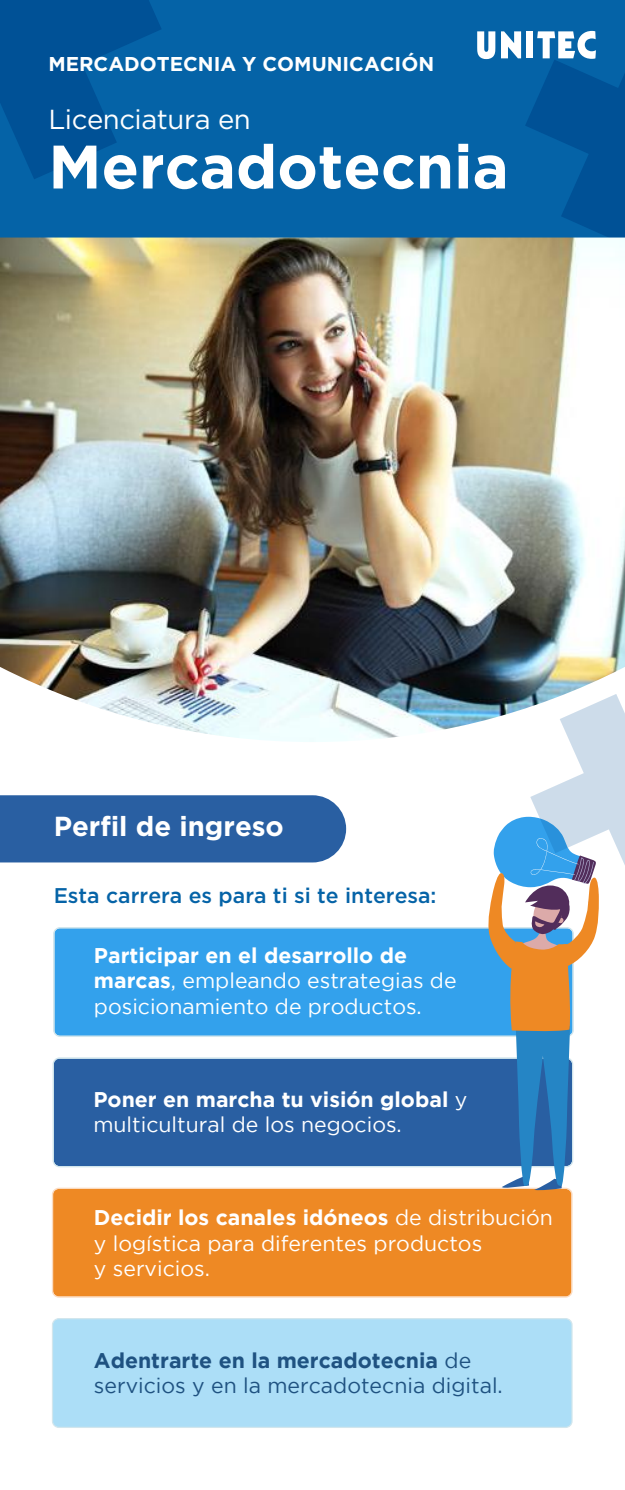
<style>
.page{position:relative;width:625px;height:1490px;background:#fff}
.page>*{position:absolute;margin:0;border:0;box-sizing:border-box;transform-origin:0 0}
.t1{font:700 61.25px "Gotham";color:#fff}
.t2{font:700 27.5px "Gotham";color:#fff}
.t3{font:27.5px "Gotham";letter-spacing:-.015em;color:#fff}
.t4{font:21.25px/25.5px "Gotham";color:#fff}
.t5{font:21.25px/25.5px "Gotham";color:#1f5281}
.t6{font:500 21.25px "Gotham";color:#0563a7}
.t7{font:700 20px "Gotham";color:#fff}
.s1{font-weight:700}
</style>
<div class="page">
<div style="left:0;top:0;width:625px;height:270px;background:#0563a7"></div>
<svg style="left:0;top:0;width:161px;height:179px"></svg>
<div style="left:55px;top:929px;width:433px;height:106px;background:#33a1ec"></div>
<div style="left:53px;top:927px;width:521px;height:110px;border:1px solid #d2e6ed;border-radius:6px"></div>
<div style="left:53px;top:1059px;width:435px;height:108px;background:#295fa2"></div>
<div style="left:53px;top:1057px;width:520px;height:110px;border:1px solid #d2e6ed;border-radius:6px"></div>
<div style="left:52px;top:1318px;width:520px;height:109px;background:#acdef7;border-radius:6px"></div>
<div style="left:52px;top:1318px;width:521px;height:110px;border:1px solid #d2e6ed;border-radius:6px"></div>
<div style="left:52px;top:1188px;width:519px;height:108px;background:#ee8924"></div>
<div style="left:52px;top:1188px;width:521px;height:110px;border:1px solid #fbdcc2;border-radius:6px"></div>
<img style="left:0;top:237px;width:625px;height:505px">
<svg style="left:488px;top:694px;width:137px;height:496px"></svg>
<div style="left:0;top:795px;width:346px;height:67px;background:#295fa2"></div>
<svg style="left:477px;top:31px;width:18px;height:28px"></svg>
<svg style="left:501px;top:31px;width:124px;height:214px"></svg>
<p class="t7" style="left:48px;top:51px;width:387px">MERCADOTECNIA Y COMUNICACIÓN</p>
<p class="t3" style="left:48px;top:102px;width:204px">Licenciatura en</p>
<h1 class="t1" style="left:48px;top:126px;width:462px">Mercadotecnia</h1>
<p class="t2" style="left:54px;top:808px;width:232px">Perfil de ingreso</p>
<p class="t6" style="left:54px;top:882px;width:384px">Esta carrera es para ti si te interesa:</p>
<p class="t4" style="left:94px;top:942px;width:364px"><span class="s1">Participar en el desarrollo de marcas</span>, empleando estrategias de posicionamiento de productos.</p>
<p class="t4" style="left:93px;top:1086px;width:376px"><span class="s1">Poner en marcha tu visión global</span> y multicultural de los negocios.</p>
<p class="t4" style="left:94px;top:1204px;width:460px"><span class="s1">Decidir los canales idóneos</span> de distribución y logística para diferentes productos<br>y servicios.</p>
<p class="t5" style="left:94px;top:1347px;width:410px"><span class="s1">Adentrarte en la mercadotecnia</span> de servicios y en la mercadotecnia digital.</p>
</div>
